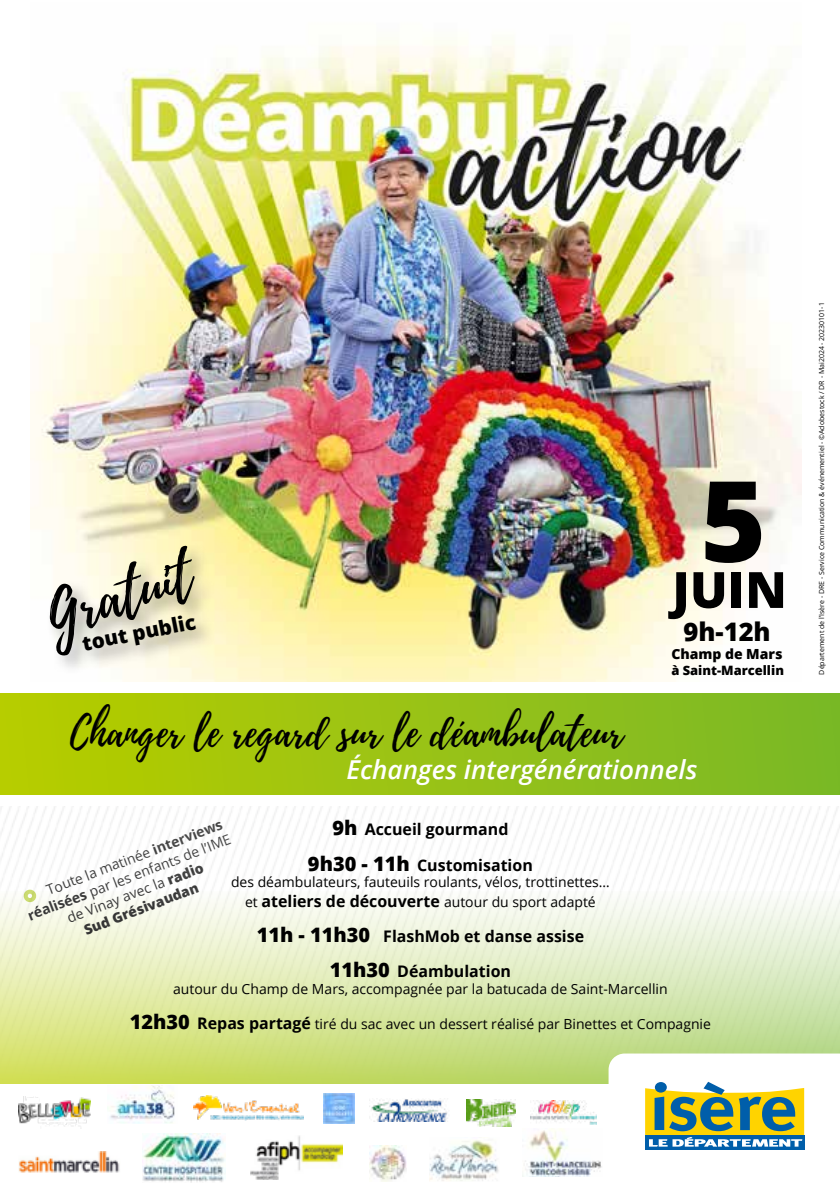
<style>
.page{position:relative;width:840px;height:1191px;background:#fff}
.page>*{position:absolute;margin:0;border:0;box-sizing:border-box;transform-origin:0 0}
.t1{font:800 112.2px "Open Sans";color:#000}
.t2{font:59.2px "Playlist Script";color:#000}
.t3{font:800 50px "Open Sans";color:#000}
.t4{font:40.2px "Playlist Script";color:#000}
.t5{font:italic 600 26px "Open Sans";color:#fff}
.t6{font:800 25.6px "Open Sans";color:#000}
.t7{font:800 20.4px "Open Sans";color:#000}
.t8{font:700 16px "Open Sans";color:#000}
.t9{font:14px/19.2px "Open Sans";color:#000;text-align:center}
.t10{font:800 14px "Open Sans";color:#000}
.t11{font:800 13px "Open Sans";color:#000}
.t12{font:7px "Open Sans";color:#000}
.s1{font-weight:800;font-size:20px}
.s2{font-weight:700;font-size:16px}
.s3{font-weight:700}
.s4{font-weight:800}
</style>
<div class="page">
<img style="left:0;top:806px;width:839px;height:278px">
<img style="left:31px;top:40px;width:769px;height:642px">
<div style="left:0;top:693px;width:839px;height:101px;background:linear-gradient(to right,#b8cd00,#7ab829)"></div>
<div style="left:45px;top:542px;width:170px;height:133px;background:#000;opacity:.35"></div>
<img style="left:193px;top:1095px;width:110px;height:25px">
<img style="left:143px;top:1133px;width:82px;height:49px">
<img style="left:324px;top:1094px;width:30px;height:29px">
<img style="left:250px;top:1135px;width:92px;height:44px">
<img style="left:110px;top:1085px;width:65px;height:38px">
<img style="left:429px;top:1140px;width:70px;height:41px">
<img style="left:522px;top:1128px;width:80px;height:48px">
<img style="left:466px;top:1099px;width:49px;height:27px">
<img style="left:369px;top:1098px;width:79px;height:23px">
<img style="left:369px;top:1146px;width:37px;height:35px">
<img style="left:530px;top:1100px;width:66px;height:24px">
<img style="left:18px;top:1151px;width:102px;height:22px">
<img style="left:18px;top:1096px;width:73px;height:31px">
<svg style="left:608px;top:1053px;width:231px;height:97px"></svg>
<h2 class="t2" style="left:34px;top:576px;width:151px;rotate:-17deg">Gratuit</h2>
<h3 class="t7" style="left:79px;top:628px;width:117px;rotate:-11deg">tout public</h3>
<h1 class="t1" style="left:700px;top:436px;width:67px">5</h1>
<h3 class="t3" style="left:671px;top:552px;width:116px">JUIN</h3>
<h3 class="t6" style="left:683px;top:612px;width:89px">9h-12h</h3>
<p class="t10" style="left:671px;top:643px;width:113px">Champ de Mars</p>
<p class="t11" style="left:671px;top:660px;width:114px">à Saint-Marcellin</p>
<h3 class="t4" style="left:70px;top:703px;width:553px">Changer le regard sur le déambulateur</h3>
<h3 class="t5" style="left:346px;top:751px;width:352px">Échanges intergénérationnels</h3>
<p class="t8" style="left:332px;top:818px;width:177px"><span class="s1">9h</span> Accueil gourmand</p>
<p class="t8" style="left:308px;top:853px;width:226px"><span class="s1">9h30 - 11h</span> Customisation</p>
<p class="t9" style="left:231px;top:872px;width:380px">des déambulateurs, fauteuils roulants, vélos, trottinettes… et <span class="s2">ateliers de découverte</span> autour du sport adapté</p>
<p class="t8" style="left:256px;top:924px;width:329px"><span class="s1">11h - 11h30</span> FlashMob et danse assise</p>
<p class="t8" style="left:329px;top:960px;width:183px"><span class="s1">11h30</span> Déambulation</p>
<p class="t9" style="left:173px;top:978px;width:495px">autour du Champ de Mars, accompagnée par la batucada de Saint-Marcellin</p>
<p class="t9" style="left:130px;top:1014px;width:582px"><span class="s1">12h30</span> <span class="s2">Repas partagé</span> tiré du sac avec un dessert réalisé par Binettes et Compagnie</p>
<p class="t9" style="left:43px;top:881px;width:189px;rotate:-21deg">Toute la matinée <span class="s3">interviews</span></p>
<p class="t9" style="left:25px;top:906px;width:218px;rotate:-21deg"><span class="s3">réalisées</span> par les enfants de l’IME</p>
<p class="t9" style="left:64px;top:909px;width:146px;rotate:-21deg">de Vinay avec la <span class="s4">radio</span></p>
<p class="t10" style="left:81px;top:920px;width:123px;rotate:-21deg">Sud Grésivaudan</p>
<p class="t12" style="left:816px;top:674px;width:374px;rotate:-90deg">Département de l’Isère - DRE - Service Communication &amp; événementiel - ©Adobestock / DR - Mai2024 - 20230101-1</p>
</div>
